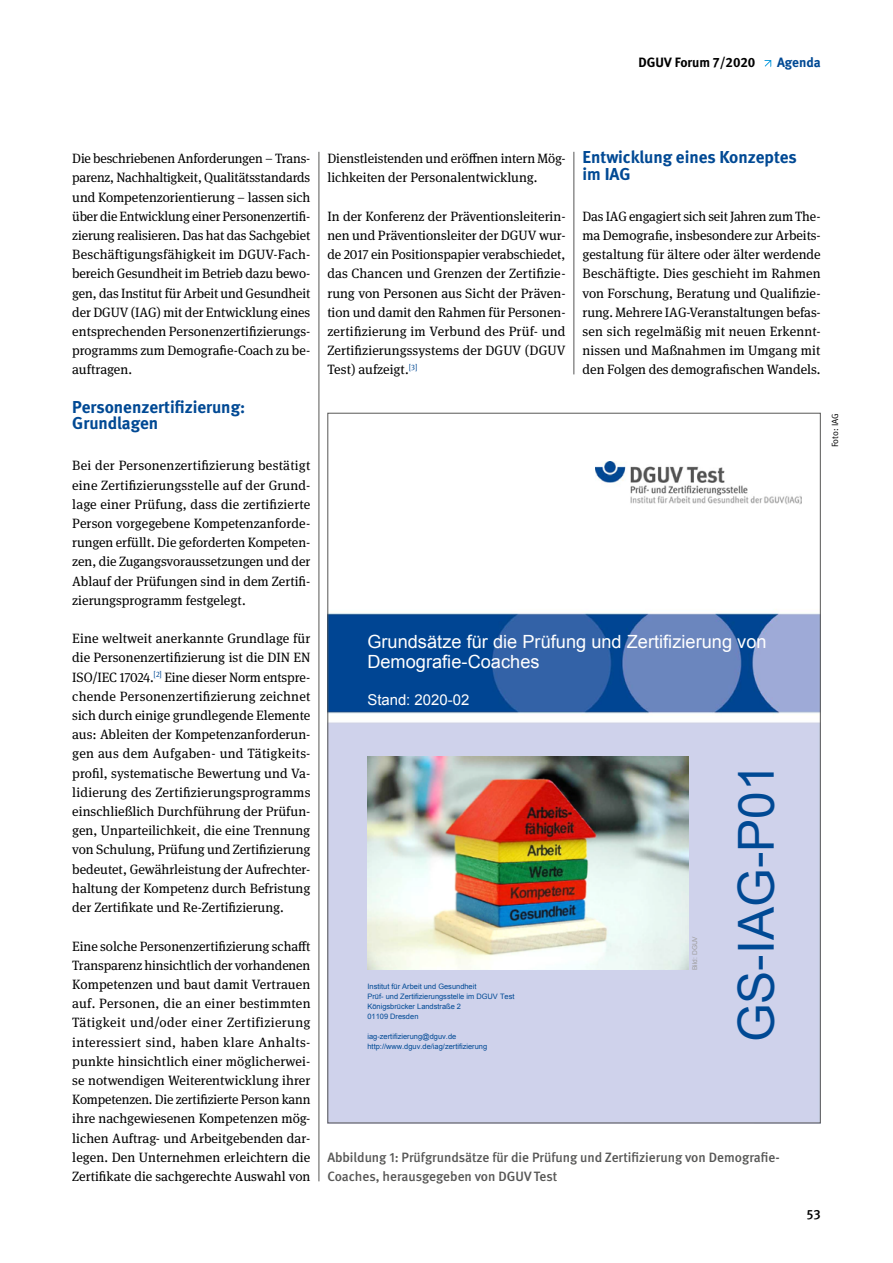
<style>
.page{position:relative;width:893px;height:1263px;background:#fff}
.page>*{position:absolute;margin:0;border:0;box-sizing:border-box;transform-origin:0 0}
.t1{font:49.65px "Arial";color:#004994}
.t2{font:18.15px/20px "Arial";color:#fff}
.t3{font:700 17.25px/16.5px "DGUV Meta";color:#004994}
.t4{font:14.85px "Arial";color:#fff}
.Fließtext_book_9pt{font:13.5px/19.2px "DGUV Meta Serif";color:#000;text-align:justify}
.t5{font:500 13.5px/19.2px "DGUV Meta";color:#575756}
.t6{font:700 13.5px "DGUV Meta";color:#000}
.t7{font:700 13.5px "DGUV Meta";color:#004994}
.t8{font:500 13.5px "DGUV Meta";color:#000}
.t9{font:9px "DGUV Meta";letter-spacing:.01em;color:#000}
.t10{font:7.5px/9.9px "Arial";letter-spacing:.005em;color:#004994}
.t11{font:6.6px "Arial";color:#9e9d9d}
</style>
<div class="page">
<svg style="left:764px;top:60px;width:7px;height:7px"></svg>
<hr style="left:319px;top:152px;width:1px;height:1029px;background:#575756">
<hr style="left:574px;top:152px;width:1px;height:222px;background:#575756">
<img style="left:329px;top:612px;width:490px;height:509px">
<img style="left:595px;top:461px;width:207px;height:43px">
<img style="left:367px;top:756px;width:321px;height:214px">
<img style="left:686px;top:907px;width:13px;height:69px">
<p class="t6" style="left:639px;top:54px;width:118px">DGUV Forum 7/2020</p>
<p class="t7" style="left:777px;top:54px;width:45px">Agenda</p>
<p class="Fließtext_book_9pt" style="left:72px;top:149px;width:240px">Die beschriebenen Anforderungen – Trans&shy;parenz, Nachhaltigkeit, Qualitätsstandards und Kompetenzorientierung – lassen sich über die Entwicklung einer Personenzertifi&shy;zierung realisieren. Das hat das Sachgebiet Beschäftigungsfähigkeit im DGUV-Fach&shy;bereich Gesundheit im Betrieb dazu bewo&shy;gen, das Institut für Arbeit und Gesundheit der DGUV (IAG) mit der Entwicklung eines entsprechenden Personenzertifizierungs&shy;programms zum Demografie-Coach zu be&shy;auftragen.</p>
<h4 class="t3" style="left:72px;top:399px;width:174px">Personenzertifizierung:<br>Grundlagen</h4>
<p class="Fließtext_book_9pt" style="left:72px;top:456px;width:240px">Bei der Personenzertifizierung bestätigt eine Zertifizierungsstelle auf der Grund&shy;lage einer Prüfung, dass die zertifizierte Person vorgegebene Kompetenzanforde&shy;rungen erfüllt. Die geforderten Kompeten&shy;zen, die Zugangsvoraussetzungen und der Ablauf der Prüfungen sind in dem Zertifi&shy;zierungsprogramm festgelegt.</p>
<p class="Fließtext_book_9pt" style="left:72px;top:629px;width:240px">Eine weltweit anerkannte Grundlage für die Personenzertifizierung ist die DIN EN ISO/IEC 17024.<sup>[2]</sup> Eine dieser Norm entspre&shy;chende Personenzertifizierung zeichnet sich durch einige grundlegende Elemente aus: Ableiten der Kompetenzanforderun&shy;gen aus dem Aufgaben- und Tätigkeits&shy;profil, systematische Bewertung und Va&shy;lidierung des Zertifizierungsprogramms einschließlich Durchführung der Prüfun&shy;gen, Unparteilichkeit, die eine Trennung von Schulung, Prüfung und Zertifizierung bedeutet, Gewährleistung der Aufrechter&shy;haltung der Kompetenz durch Befristung der Zertifikate und Re-Zertifizierung.</p>
<p class="Fließtext_book_9pt" style="left:72px;top:936px;width:240px">Eine solche Personenzertifizierung schafft Transparenz hinsichtlich der vorhandenen Kompetenzen und baut damit Vertrauen auf. Personen, die an einer bestimmten Tätigkeit und/oder einer Zertifizierung interessiert sind, haben klare Anhalts&shy;punkte hinsichtlich einer möglicherwei&shy;se notwendigen Weiterentwicklung ihrer Kompetenzen. Die zertifizierte Person kann ihre nachgewiesenen Kompetenzen mög&shy;lichen Auftrag- und Arbeitgebenden dar&shy;legen. Den Unternehmen erleichtern die Zertifikate die sachgerechte Auswahl von</p>
<p class="Fließtext_book_9pt" style="left:327px;top:149px;width:240px">Dienstleistenden und eröffnen intern Mög&shy;lichkeiten der Personalentwicklung.</p>
<p class="Fließtext_book_9pt" style="left:327px;top:207px;width:240px">In der Konferenz der Präventionsleiterin&shy;nen und Präventionsleiter der DGUV wur&shy;de 2017 ein Positionspapier verabschiedet, das Chancen und Grenzen der Zertifizie&shy;rung von Personen aus Sicht der Präven&shy;tion und damit den Rahmen für Personen&shy;zertifizierung im Verbund des Prüf- und Zertifizierungssystems der DGUV (DGUV Test) aufzeigt.<sup>[3]</sup></p>
<h4 class="t3" style="left:583px;top:149px;width:216px">Entwicklung eines Konzeptes im IAG</h4>
<p class="Fließtext_book_9pt" style="left:583px;top:207px;width:240px">Das IAG engagiert sich seit Jahren zum The&shy;ma Demografie, insbesondere zur Arbeits&shy;gestaltung für ältere oder älter werdende Beschäftigte. Dies geschieht im Rahmen von Forschung, Beratung und Qualifizie&shy;rung. Mehrere IAG-Veranstaltungen befas&shy;sen sich regelmäßig mit neuen Erkennt&shy;nissen und Maßnahmen im Umgang mit den Folgen des demografischen Wandels.</p>
<p class="t9" style="left:830px;top:447px;width:36px;rotate:-90deg">Foto: IAG</p>
<h2 class="t2" style="left:367px;top:632px;width:401px">Grundsätze für die Prüfung und Zertifizierung von<br>Demografie-Coaches</h2>
<p class="t4" style="left:367px;top:690px;width:103px">Stand: 2020-02</p>
<p class="t10" style="left:367px;top:981px;width:149px">Institut für Arbeit und Gesundheit<br>Prüf- und Zertifizierungsstelle im DGUV Test<br>Königsbrücker Landstraße 2<br>01109 Dresden</p>
<p class="t10" style="left:367px;top:1031px;width:121px">iag-zertifizierung@dguv.de http://www.dguv.de/iag/zertifizierung</p>
<p class="t11" style="left:690px;top:970px;width:35px;rotate:-90deg">Bild: DGUV</p>
<h1 class="t1" style="left:724px;top:1042px;width:280px;rotate:-90deg">GS-IAG-P01</h1>
<p class="t5" style="left:327px;top:1148px;width:454px">Abbildung 1: Prüfgrundsätze für die Prüfung und Zertifizierung von Demografie-<br>Coaches, herausgegeben von DGUV Test</p>
<p class="t8" style="left:807px;top:1207px;width:15px">53</p>
</div>
